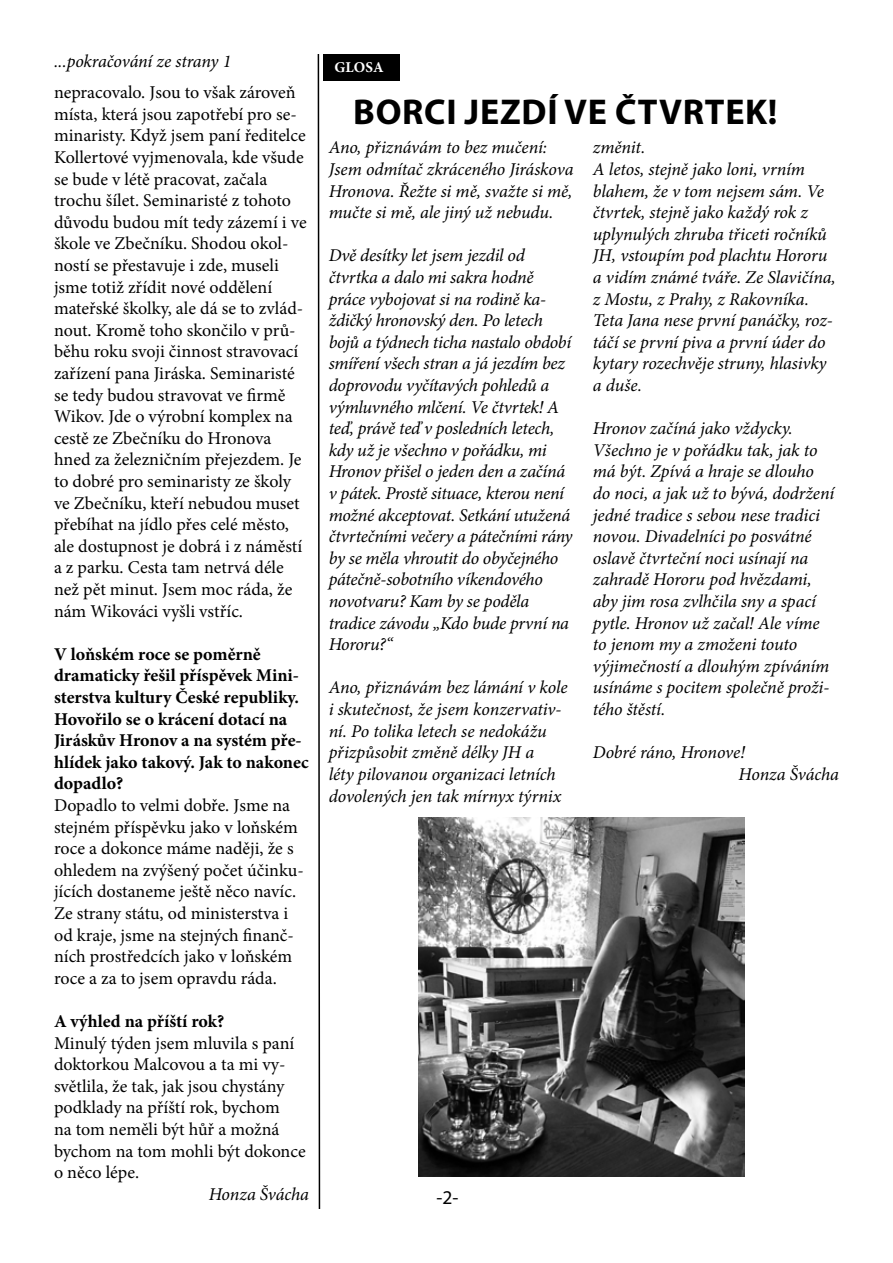
<style>
.page{position:relative;width:893px;height:1263px;background:#fff}
.page>*{position:absolute;margin:0;border:0;box-sizing:border-box;transform-origin:0 0}
.t1{font:700 36px "Myriad Pro";letter-spacing:.02em;color:#000}
.t2{font:19.5px "Myriad Pro";color:#000}
.t3{font:italic 18px/21.6px "Minion Pro";letter-spacing:-.01em;color:#000}
.t4{font:18px/21.6px "Minion Pro";color:#000}
.t5{font:700 18px/21.6px "Minion Pro";color:#000}
.t6{font:700 15px "Minion Pro";letter-spacing:.01em;color:#fff}
</style>
<div class="page">
<svg style="left:317px;top:54px;width:4px;height:1155px"></svg>
<img style="left:419px;top:818px;width:325px;height:358px">
<div style="left:323px;top:54px;width:77px;height:27px;background:#000"></div>
<p class="t3" style="left:54px;top:51px;width:179px">...pokračování ze strany 1</p>
<p class="t6" style="left:334px;top:56px;width:51px">GLOSA</p>
<p class="t4" style="left:54px;top:82px;width:254px">nepracovalo. Jsou to však zároveň místa, která jsou zapotřebí pro se&shy;minaristy. Když jsem paní ředitelce<br>Kollertové vyjmenovala, kde všude se bude v létě pracovat, začala trochu šílet. Seminaristé z tohoto důvodu budou mít tedy zázemí i ve škole ve Zbečníku. Shodou okol&shy;ností se přestavuje i zde, museli jsme totiž zřídit nové oddělení mateřské školky, ale dá se to zvlád&shy;nout. Kromě toho skončilo v prů&shy;běhu roku svoji činnost stravovací zařízení pana Jiráska. Seminaristé se tedy budou stravovat ve firmě<br>Wikov. Jde o výrobní komplex na cestě ze Zbečníku do Hronova hned za železničním přejezdem. Je to dobré pro seminaristy ze školy ve Zbečníku, kteří nebudou muset přebíhat na jídlo přes celé město, ale dostupnost je dobrá i z náměstí a z parku. Cesta tam netrvá déle než pět minut. Jsem moc ráda, že nám Wikováci vyšli vstříc.</p>
<p class="t5" style="left:54px;top:643px;width:256px">V loňském roce se poměrně dramaticky řešil příspěvek Mini&shy;sterstva kultury České republiky.<br>Hovořilo se o krácení dotací na<br>Jiráskův Hronov a na systém pře&shy;hlídek jako takový. Jak to nakonec dopadlo?</p>
<p class="t4" style="left:54px;top:794px;width:251px">Dopadlo to velmi dobře. Jsme na stejném příspěvku jako v loňském roce a dokonce máme naději, že s ohledem na zvýšený počet účinku&shy;jících dostaneme ještě něco navíc.<br>Ze strany státu, od ministerstva i od kraje, jsme na stejných finanč&shy;ních prostředcích jako v loňském roce a za to jsem opravdu ráda.</p>
<p class="t5" style="left:54px;top:1010px;width:172px">A výhled na příští rok?</p>
<p class="t4" style="left:54px;top:1032px;width:253px">Minulý týden jsem mluvila s paní doktorkou Malcovou a ta mi vy&shy;světlila, že tak, jak jsou chystány podklady na příští rok, bychom<br>na tom neměli být hůř a možná bychom na tom mohli být dokonce o něco lépe.</p>
<p class="t3" style="left:209px;top:1183px;width:102px">Honza Švácha</p>
<h1 class="t1" style="left:353px;top:88px;width:426px">BORCI JEZDÍ VE ČTVRTEK!</h1>
<p class="t3" style="left:329px;top:137px;width:246px">Ano, přiznávám to bez mučení:<br>Jsem odmítač zkráceného Jiráskova<br>Hronova. Řežte si mě, svažte si mě, mučte si mě, ale jiný už nebudu.</p>
<p class="t3" style="left:329px;top:245px;width:245px">Dvě desítky let jsem jezdil od čtvrtka a dalo mi sakra hodně práce vybojovat si na rodině ka&shy;ždičký hronovský den. Po letech bojů a týdnech ticha nastalo období smíření všech stran a já jezdím bez doprovodu vyčítavých pohledů a výmluvného mlčení. Ve čtvrtek! A teď, právě teď v posledních letech, kdy už je všechno v pořádku, mi<br>Hronov přišel o jeden den a začíná v pátek. Prostě situace, kterou není možné akceptovat. Setkání utužená čtvrtečními večery a pátečními rány by se měla vhroutit do obyčejného pátečně-sobotního víkendového novotvaru? Kam by se poděla tradice závodu „Kdo bude první na<br>Hororu?“</p>
<p class="t3" style="left:329px;top:677px;width:241px">Ano, přiznávám bez lámání v kole i skutečnost, že jsem konzervativ&shy;ní. Po tolika letech se nedokážu přizpůsobit změně délky JH a<br>léty pilovanou organizaci letních dovolených jen tak mírnyx týrnix</p>
<p class="t3" style="left:593px;top:137px;width:244px">změnit.<br>A letos, stejně jako loni, vrním blahem, že v tom nejsem sám. Ve čtvrtek, stejně jako každý rok z uplynulých zhruba třiceti ročníků<br>JH, vstoupím pod plachtu Hororu a vidím známé tváře. Ze Slavičína, z Mostu, z Prahy, z Rakovníka.<br>Teta Jana nese první panáčky, roz&shy;táčí se první piva a první úder do kytary rozechvěje struny, hlasivky a duše.</p>
<p class="t3" style="left:593px;top:418px;width:243px">Hronov začíná jako vždycky.<br>Všechno je v pořádku tak, jak to má být. Zpívá a hraje se dlouho do noci, a jak už to bývá, dodržení jedné tradice s sebou nese tradici novou. Divadelníci po posvátné oslavě čtvrteční noci usínají na zahradě Hororu pod hvězdami, aby jim rosa zvlhčila sny a spací pytle. Hronov už začal! Ale víme to jenom my a zmoženi touto výjimečností a dlouhým zpíváním usínáme s pocitem společně proži&shy;tého štěstí.</p>
<p class="t3" style="left:739px;top:742px;width:102px;text-indent:-146px">Dobré ráno, Hronove!<br>Honza Švácha</p>
<p class="t2" style="left:437px;top:1186px;width:23px">-2-</p>
</div>
